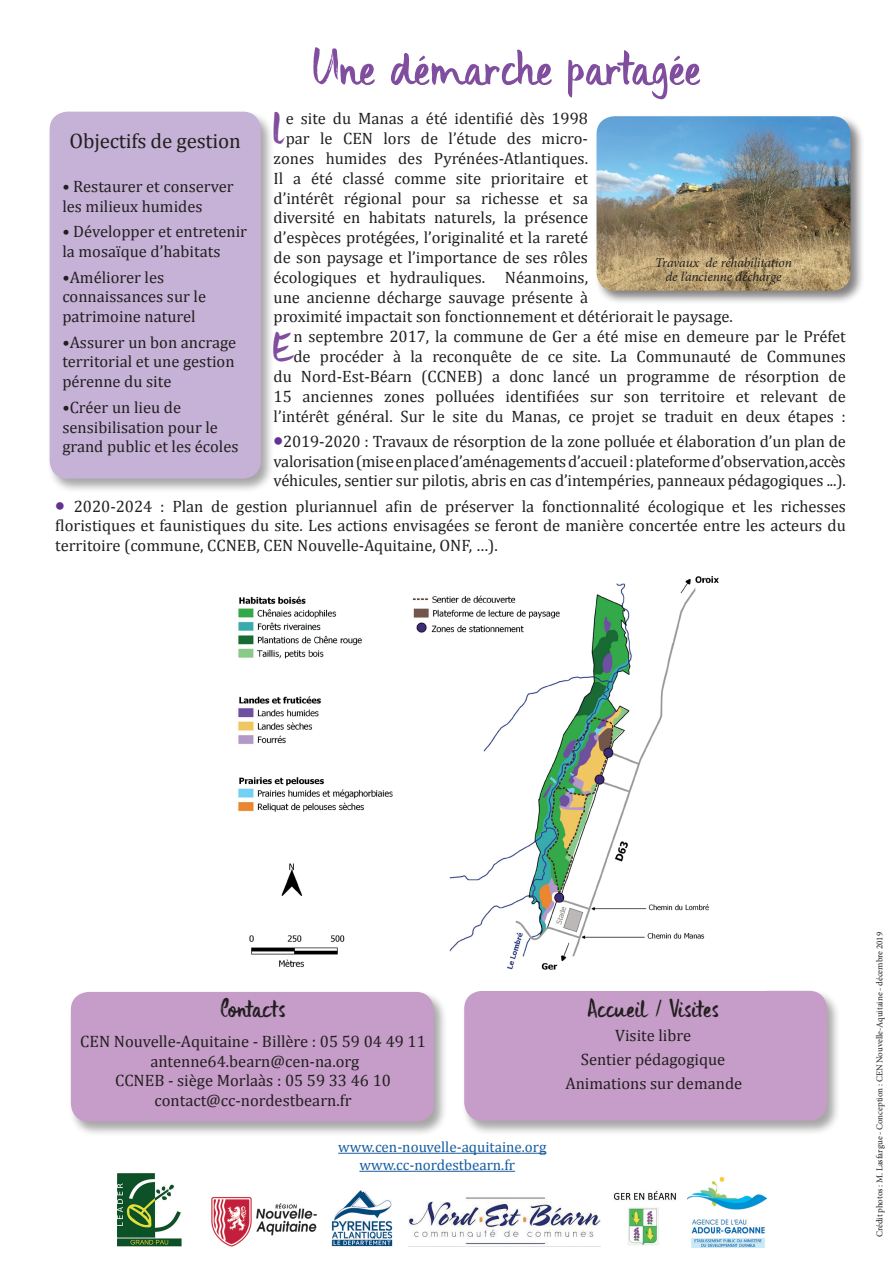
<style>
.page{position:relative;width:893px;height:1263px;background:#fff}
.page>*{position:absolute;margin:0;border:0;box-sizing:border-box;transform-origin:0 0}
.t1{font:54px "DK Uncle Edward";letter-spacing:-.03em;color:#814e9f}
.t2{font:45px "DK Uncle Edward";color:#814e9f}
.t3{font:27px "DK Uncle Edward";color:#231f20}
.t4{font:27px "DK Uncle Edward";letter-spacing:-.05em;color:#231f20}
.t5{font:21px "Cambria";letter-spacing:-.01em;color:#231f20}
.t6{font:16.5px/19.8px "Cambria";color:#231f20}
.t7{font:15px/18px "Cambria";color:#175d9e}
.t8{font:italic 13.5px/13.5px "Minion Pro";letter-spacing:-.01em;color:#231f20;text-align:center}
.t9{font:9px "Minion Pro";color:#231f20}
.s1{color:#613193}
</style>
<div class="page">
<div style="left:462px;top:989px;width:379px;height:147px;background:#231f20;opacity:.4"></div>
<div style="left:464px;top:991px;width:363px;height:129px;background:#c59dc8;border-radius:18px"></div>
<div style="left:68px;top:991px;width:379px;height:146px;background:#231f20;opacity:.4"></div>
<div style="left:71px;top:992px;width:363px;height:129px;background:#c59dc8;border-radius:18px"></div>
<img style="left:238px;top:576px;width:528px;height:415px">
<div style="left:47px;top:111px;width:228px;height:383px;background:#231f20;opacity:.4"></div>
<div style="left:50px;top:112px;width:211px;height:367px;background:#c5b2d6;border-radius:18px"></div>
<img style="left:409px;top:1197px;width:191px;height:48px">
<img style="left:688px;top:1178px;width:79px;height:69px">
<img style="left:331px;top:1190px;width:62px;height:57px">
<img style="left:613px;top:1190px;width:63px;height:56px">
<img style="left:118px;top:1173px;width:64px;height:73px">
<hr style="left:338px;top:1153px;width:208px;height:1px;background:#175d9e">
<hr style="left:359px;top:1171px;width:156px;height:1px;background:#175d9e">
<div style="left:594px;top:114px;width:271px;height:191px;background:#231f20;opacity:.57"></div>
<img style="left:597px;top:116px;width:253px;height:175px">
<img style="left:211px;top:1197px;width:106px;height:50px">
<h1 class="t1" style="left:312px;top:37px;width:390px">Une démarche partagée</h1>
<p class="t5" style="left:70px;top:128px;width:218px">Objectifs de gestion <sup>L</sup></p>
<p class="t6" style="left:286px;top:109px;width:304px">e site du Manas a été identifié dès 1998</p>
<p class="t6" style="left:286px;top:129px;width:304px">par le CEN lors de l’étude des micro-</p>
<p class="t6" style="left:274px;top:148px;width:316px">zones humides des Pyrénées-Atlantiques.</p>
<p class="t6" style="left:274px;top:168px;width:316px">Il a été classé comme site prioritaire et</p>
<p class="t6" style="left:274px;top:188px;width:316px">d’intérêt régional pour sa richesse et sa</p>
<p class="t6" style="left:274px;top:208px;width:316px">diversité en habitats naturels, la présence</p>
<p class="t6" style="left:274px;top:228px;width:316px">d’espèces protégées, l’originalité et la rareté</p>
<p class="t6" style="left:274px;top:247px;width:316px">de son paysage et l’importance de ses rôles</p>
<p class="t6" style="left:274px;top:267px;width:316px">écologiques et hydrauliques. Néanmoins,</p>
<p class="t6" style="left:274px;top:287px;width:316px">une ancienne décharge sauvage présente à</p>
<p class="t6" style="left:274px;top:307px;width:461px">proximité impactait son fonctionnement et détériorait le paysage.</p>
<h2 class="t2" style="left:273px;top:322px;width:22px">E</h2>
<p class="t6" style="left:62px;top:176px;width:173px">• Restaurer et conserver les milieux humides</p>
<p class="t6" style="left:62px;top:222px;width:186px">• Développer et entretenir la mosaïque d’habitats</p>
<p class="t6" style="left:62px;top:267px;width:145px">•Améliorer les connaissances sur le patrimoine naturel</p>
<p class="t6" style="left:62px;top:332px;width:175px;text-align:justify">•Assurer un bon ancrage territorial et une gestion pérenne du site</p>
<p class="t6" style="left:62px;top:397px;width:178px">•Créer un lieu de sensibilisation pour le grand public et les écoles</p>
<p class="t8" style="left:655px;top:256px;width:138px">Travaux de réhabilitation de l’ancienne décharge</p>
<p class="t6" style="left:274px;top:327px;width:574px;text-align:right">n septembre 2017, la commune de Ger a été mise en demeure par le Préfet de procéder à la reconquête de ce site. La Communauté de Communes du Nord-Est-Béarn (CCNEB) a donc lancé un programme de résorption de 15 anciennes zones polluées identifiées sur son territoire et relevant de l’intérêt général. Sur le site du Manas, ce projet se traduit en deux étapes :</p>
<p class="t6" style="left:274px;top:431px;width:574px;text-align:justify"><span class="s1">•</span>2019-2020 : Travaux de résorption de la zone polluée et élaboration d’un plan de valorisation (mise en place d’aménagements d’accueil : plateforme d’observation, accès véhicules, sentier sur pilotis, abris en cas d’intempéries, panneaux pédagogiques ...).</p>
<p class="t6" style="left:55px;top:496px;width:792px;text-align:justify"><span class="s1">•</span> 2020-2024 : Plan de gestion pluriannuel afin de préserver la fonctionnalité écologique et les richesses floristiques et faunistiques du site. Les actions envisagées se feront de manière concertée entre les acteurs du territoire (commune, CCNEB, CEN Nouvelle-Aquitaine, ONF, …).</p>
<h3 class="t4" style="left:220px;top:993px;width:67px">Contacts</h3>
<p class="t6" style="left:80px;top:1032px;width:347px;text-align:center">CEN Nouvelle-Aquitaine - Billère : 05 59 04 49 11 antenne64.bearn@cen-na.org<br>CCNEB - siège Morlaàs : 05 59 33 46 10 contact@cc-nordestbearn.fr</p>
<p class="t7" style="left:359px;top:1138px;width:188px;text-indent:-21px">www.cen-nouvelle-aquitaine.org www.cc-nordestbearn.fr</p>
<h3 class="t3" style="left:587px;top:993px;width:133px">Accueil / Visites</h3>
<p class="t6" style="left:565px;top:1023px;width:178px;line-height:24px;text-align:center">Visite libre<br>Sentier pédagogique<br>Animations sur demande</p>
<p class="t9" style="left:874px;top:1237px;width:307px;rotate:-90deg">Crédit photos : M. Lasfargue - Conception : CEN Nouvelle-Aquitaine - décembre 2019</p>
</div>
